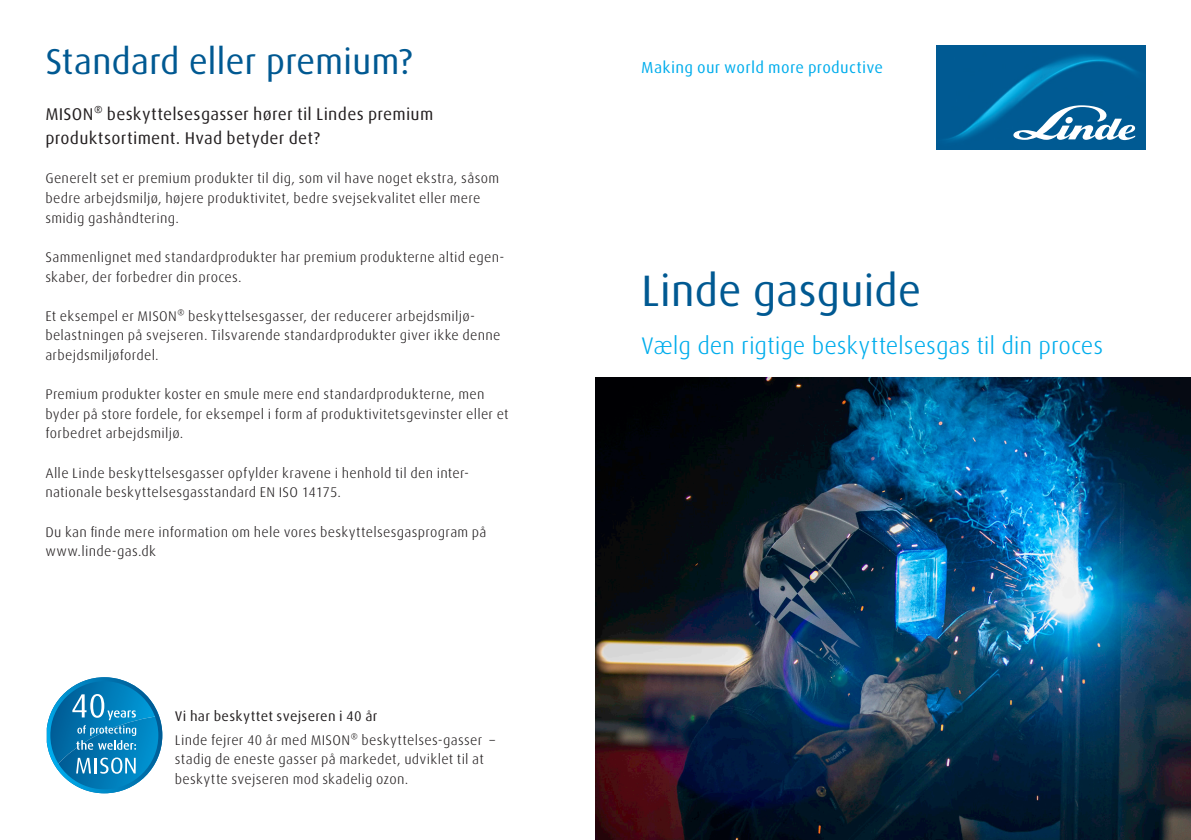
<style>
.page{position:relative;width:1191px;height:840px;background:#fff}
.page>*{position:absolute;margin:0;border:0;box-sizing:border-box;transform-origin:0 0}
.Headline_24_28_8{font:44px "Linde Dax Global";letter-spacing:-.005em;color:#005992}
.Headline_18_21_6{font:36px "Linde Dax Global";letter-spacing:-.01em;color:#005992}
.Headline_12_16_8{font:300 24px "Linde Dax Global";letter-spacing:-.005em;color:#00adec}
.Copy_Subline_8_5_11{font:17px/24px "Linde Dax Global";letter-spacing:.015em;color:#231f20}
.t1{font:16px "Linde Dax Global";letter-spacing:.015em;color:#00adec}
.Copy_text{font:300 14px/19.6px "Linde Dax Global";letter-spacing:.02em;color:#231f20}
.Caption_7_9_8{font:300 14px/19.6px "Linde Dax Global";letter-spacing:.02em;color:#231f20}
.Caption_7_9_8-2{font:14px "Linde Dax Global";letter-spacing:.02em;color:#231f20}
</style>
<div class="page">
<img style="left:595px;top:377px;width:596px;height:462px">
<img style="left:937px;top:45px;width:208px;height:105px">
<svg style="left:1013px;top:105px;width:122px;height:35px"></svg>
<svg style="left:47px;top:677px;width:115px;height:115px"></svg>
<p class="Headline_18_21_6" style="left:45px;top:40px;width:369px">Standard eller premium?</p>
<p class="Copy_Subline_8_5_11" style="left:45px;top:102px;width:389px">MISON® beskyttelsesgasser hører til Lindes premium produktsortiment. Hvad betyder det?</p>
<p class="Copy_text" style="left:45px;top:169px;width:455px">Generelt set er premium produkter til dig, som vil have noget ekstra, såsom bedre arbejdsmiljø, højere produktivitet, bedre svejsekvalitet eller mere smidig gashåndtering.</p>
<p class="Copy_text" style="left:45px;top:247px;width:460px">Sammenlignet med standardprodukter har premium produkterne altid egen&shy;skaber, der forbedrer din proces.</p>
<p class="Copy_text" style="left:45px;top:306px;width:457px">Et eksempel er MISON® beskyttelsesgasser, der reducerer arbejdsmiljø&shy;belastningen på svejseren. Tilsvarende standardprodukter giver ikke denne arbejdsmiljøfordel.</p>
<p class="Copy_text" style="left:45px;top:384px;width:465px">Premium produkter koster en smule mere end standardprodukterne, men byder på store fordele, for eksempel i form af produktivitetsgevinster eller et forbedret arbejdsmiljø.</p>
<p class="Copy_text" style="left:45px;top:463px;width:425px">Alle Linde beskyttelsesgasser opfylder kravene i henhold til den inter&shy;nationale beskyttelsesgasstandard EN ISO 14175.</p>
<p class="Copy_text" style="left:45px;top:521px;width:443px">Du kan finde mere information om hele vores beskyttelsesgasprogram på www.linde-gas.dk</p>
<p class="Caption_7_9_8-2" style="left:175px;top:707px;width:204px">Vi har beskyttet svejseren i 40 år</p>
<p class="Caption_7_9_8" style="left:175px;top:729px;width:322px">Linde fejrer 40 år med MISON® beskyttelses-gasser – stadig de eneste gasser på markedet, udviklet til at beskytte svejseren mod skadelig ozon.</p>
<p class="t1" style="left:641px;top:58px;width:243px">Making our world more productive</p>
<p class="Headline_24_28_8" style="left:641px;top:264px;width:282px">Linde gasguide</p>
<p class="Headline_12_16_8" style="left:641px;top:331px;width:463px">Vælg den rigtige beskyttelsesgas til din proces</p>
</div>
